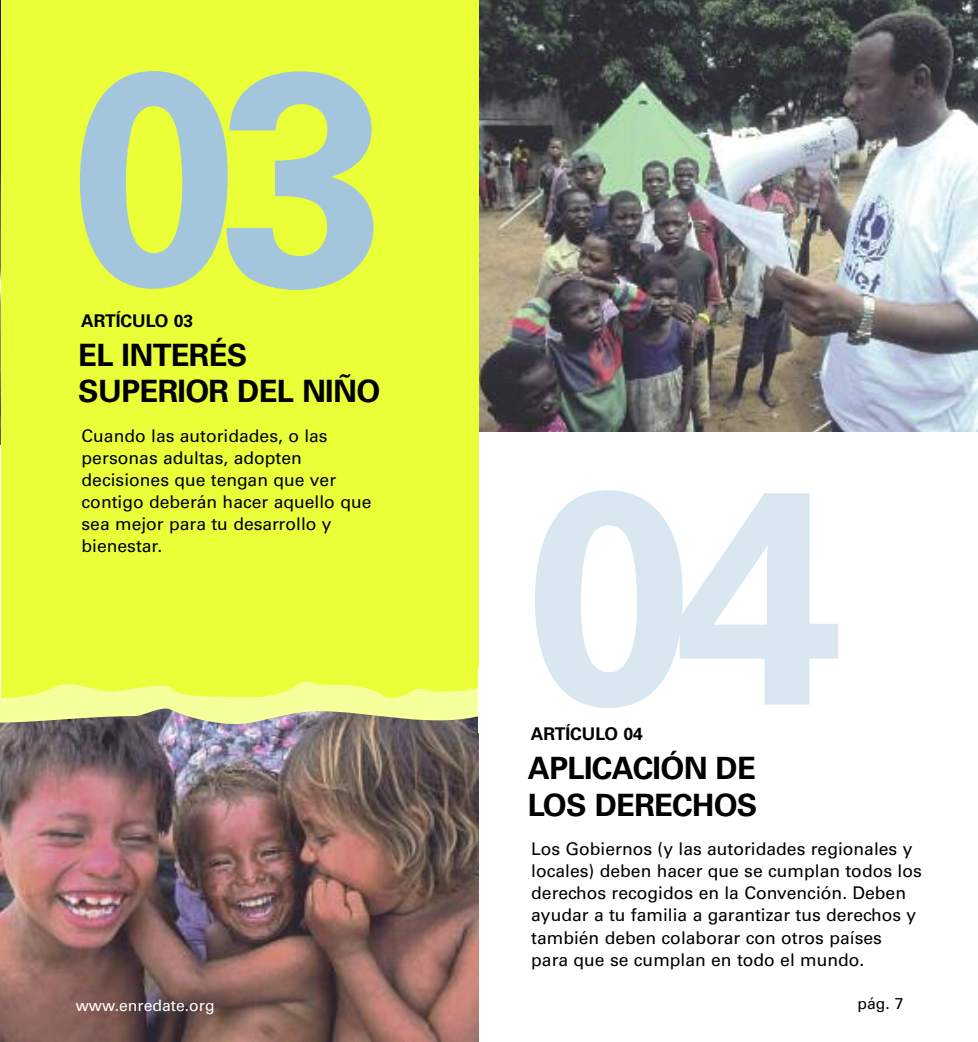
<style>
.page{position:relative;width:978px;height:1042px;background:#fff}
.page>*{position:absolute;margin:0;border:0;box-sizing:border-box;transform-origin:0 0}
.t1{font:700 302.75px "Univers";color:#a3c6dd}
.t2{font:700 302.75px "Univers";color:#d8e7f0}
.t3{font:700 30.8px/36.9px "Univers";letter-spacing:-.02em;color:#000}
.t4{font:17.5px/22.1px "Univers";color:#000}
.t5{font:700 17.5px "Univers";color:#000}
.t6{font:15.75px "Univers";color:#fff}
.t7{font:15.75px "Univers";color:#000}
</style>
<div class="page">
<img style="left:478px;top:0;width:499px;height:431px">
<img style="left:0;top:0;width:1px;height:444px">
<div style="left:1px;top:0;width:477px;height:1042px;background:#ebff38"></div>
<img style="left:0;top:729px;width:478px;height:313px">
<svg style="left:0;top:681px;width:478px;height:48px"></svg>
<h1 class="t1" style="left:68px;top:67px;width:321px">03</h1>
<p class="t5" style="left:81px;top:314px;width:114px">ARTÍCULO 03</p>
<h2 class="t3" style="left:78px;top:339px;width:303px">EL INTERÉS<br>SUPERIOR DEL NIÑO</h2>
<p class="t4" style="left:82px;top:426px;width:291px">Cuando las autoridades, o las personas adultas, adopten decisiones que tengan que ver contigo deberán hacer aquello que sea mejor para tu desarrollo y bienestar.</p>
<p class="t6" style="left:76px;top:999px;width:140px">www.enredate.org</p>
<h1 class="t2" style="left:523px;top:486px;width:321px">04</h1>
<p class="t5" style="left:530px;top:728px;width:114px">ARTÍCULO 04</p>
<h2 class="t3" style="left:528px;top:752px;width:231px">APLICACIÓN DE<br>LOS DERECHOS</h2>
<p class="t4" style="left:531px;top:839px;width:392px">Los Gobiernos (y las autoridades regionales y locales) deben hacer que se cumplan todos los derechos recogidos en la Convención. Deben ayudar a tu familia a garantizar tus derechos y también deben colaborar con otros países para que se cumplan en todo el mundo.</p>
<p class="t7" style="left:857px;top:998px;width:47px">pág. 7</p>
</div>
